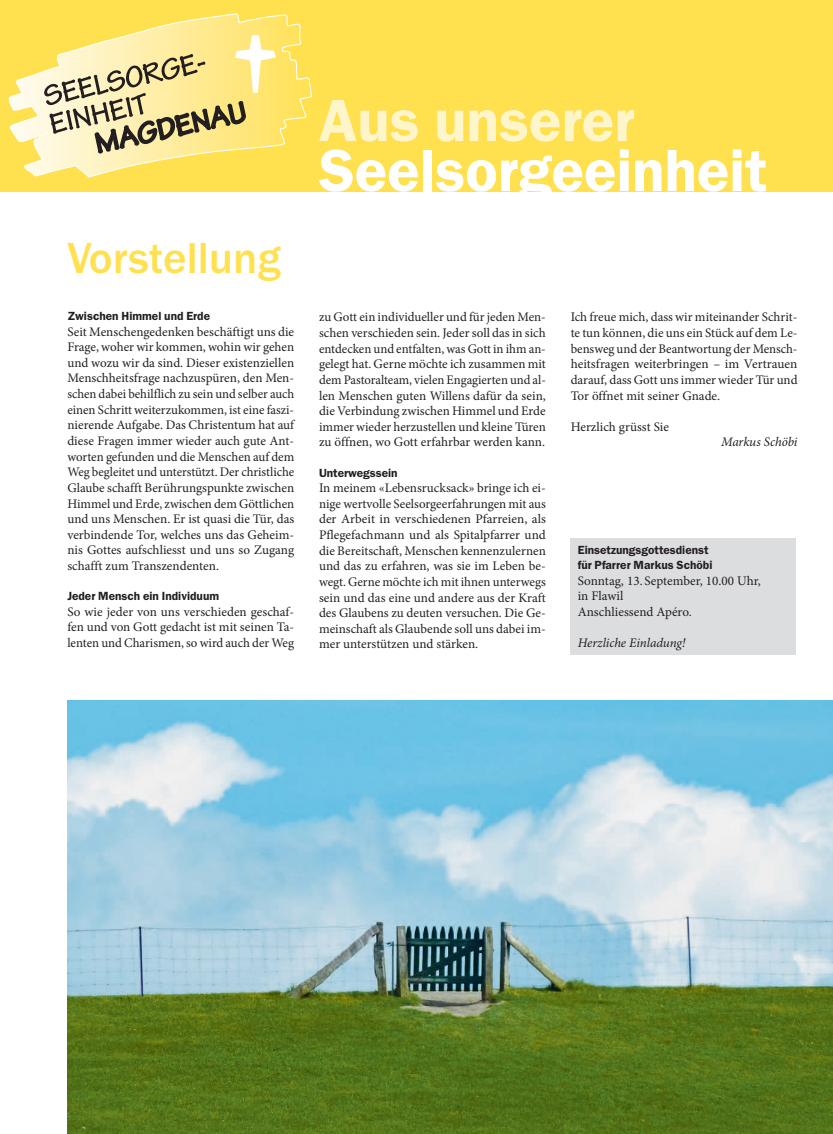
<style>
.page{position:relative;width:833px;height:1134px;background:#fff}
.page>*{position:absolute;margin:0;border:0;box-sizing:border-box;transform-origin:0 0}
.t1{font:500 45px "ITC Franklin Gothic Std";color:#ffe04e}
.t2{font:13.12px/15.6px "Minion Pro";color:#231f20;text-align:justify}
.t3{font:italic 13.12px "Minion Pro";letter-spacing:-.01em;color:#231f20}
.t4{font:600 11.88px/15.6px "ITC Franklin Gothic Std";color:#231f20}
</style>
<div class="page">
<div style="left:0;top:0;width:833px;height:191px;background:#ffe04e"></div>
<svg style="left:319px;top:100px;width:99px;height:42px"></svg>
<svg style="left:437px;top:111px;width:26px;height:31px"></svg>
<svg style="left:469px;top:110px;width:90px;height:32px"></svg>
<svg style="left:565px;top:110px;width:69px;height:32px"></svg>
<svg style="left:319px;top:149px;width:99px;height:42px"></svg>
<div style="left:423px;top:150px;width:9px;height:41px;background:#fff"></div>
<svg style="left:436px;top:149px;width:192px;height:42px"></svg>
<svg style="left:635px;top:160px;width:26px;height:31px"></svg>
<svg style="left:667px;top:149px;width:99px;height:42px"></svg>
<svg style="left:8px;top:13px;width:304px;height:164px"></svg>
<svg style="left:44px;top:35px;width:232px;height:123px;background:#e0d08e"></svg>
<div style="left:570px;top:538px;width:226px;height:116px;background:#dcdddf"></div>
<img style="left:67px;top:700px;width:766px;height:434px">
<h1 class="t1" style="left:67px;top:233px;width:215px">Vorstellung</h1>
<p class="t4" style="left:67px;top:308px;width:144px">Zwischen Himmel und Erde</p>
<p class="t2" style="left:67px;top:324px;width:228px">Seit Menschengedenken beschäftigt uns die Frage, woher wir kommen, wohin wir gehen und wozu wir da sind. Dieser existenziellen Menschheitsfrage nachzuspüren, den Men&shy;schen dabei behilflich zu sein und selber auch einen Schritt weiterzukommen, ist eine faszi&shy;nierende Aufgabe. Das Christentum hat auf diese Fragen immer wieder auch gute Ant&shy;worten gefunden und die Menschen auf dem Weg begleitet und unterstützt. Der christliche Glaube schafft Berührungspunkte zwischen Himmel und Erde, zwischen dem Göttlichen und uns Menschen. Er ist quasi die Tür, das verbindende Tor, welches uns das Geheim&shy;nis Gottes aufschliesst und uns so Zugang schafft zum Transzendenten.</p>
<p class="t4" style="left:67px;top:588px;width:153px">Jeder Mensch ein Individuum</p>
<p class="t2" style="left:67px;top:604px;width:228px">So wie jeder von uns verschieden geschaf&shy;fen und von Gott gedacht ist mit seinen Ta&shy;lenten und Charismen, so wird auch der Weg</p>
<p class="t2" style="left:319px;top:309px;width:228px">zu Gott ein individueller und für jeden Men&shy;schen verschieden sein. Jeder soll das in sich entdecken und entfalten, was Gott in ihm an&shy;gelegt hat. Gerne möchte ich zusammen mit dem Pastoralteam, vielen Engagierten und al&shy;len Menschen guten Willens dafür da sein, die Verbindung zwischen Himmel und Erde immer wieder herzustellen und kleine Türen zu öffnen, wo Gott erfahrbar werden kann.</p>
<p class="t4" style="left:319px;top:465px;width:80px">Unterwegssein</p>
<p class="t2" style="left:319px;top:480px;width:228px">In meinem «Lebensrucksack» bringe ich ei&shy;nige wertvolle Seelsorgeerfahrungen mit aus der Arbeit in verschiedenen Pfarreien, als Pflegefachmann und als Spitalpfarrer und die Bereitschaft, Menschen kennenzulernen und das zu erfahren, was sie im Leben be&shy;wegt. Gerne möchte ich mit ihnen unterwegs sein und das eine und andere aus der Kraft des Glaubens zu deuten versuchen. Die Ge&shy;meinschaft als Glaubende soll uns dabei im&shy;mer unterstützen und stärken.</p>
<p class="t2" style="left:570px;top:309px;width:228px">Ich freue mich, dass wir miteinander Schrit&shy;te tun können, die uns ein Stück auf dem Le&shy;bensweg und der Beantwortung der Mensch&shy;heitsfragen weiterbringen – im Vertrauen darauf, dass Gott uns immer wieder Tür und Tor öffnet mit seiner Gnade.</p>
<p class="t2" style="left:570px;top:419px;width:100px">Herzlich grüsst Sie</p>
<p class="t3" style="left:721px;top:433px;width:78px">Markus Schöbi</p>
<p class="t4" style="left:578px;top:542px;width:136px">Einsetzungsgottesdienst für Pfarrer Markus Schöbi</p>
<p class="t2" style="left:578px;top:573px;width:185px;text-align:left">Sonntag, 13. September, 10.00 Uhr, in Flawil<br>Anschliessend Apéro.</p>
<p class="t3" style="left:578px;top:634px;width:109px">Herzliche Einladung!</p>
</div>
